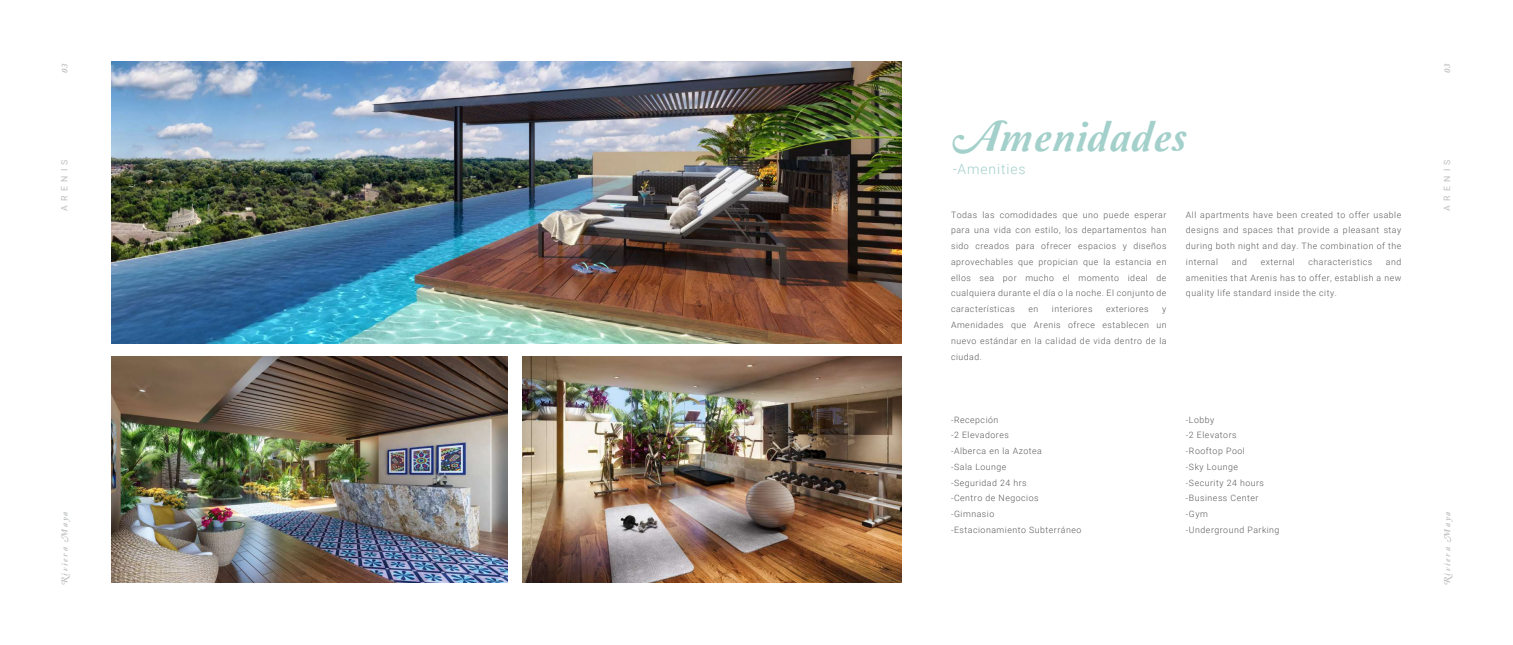
<style>
.page{position:relative;width:1513px;height:645px;background:#fff}
.page>*{position:absolute;margin:0;border:0;box-sizing:border-box;transform-origin:0 0}
.t1{font:44.71px "Amperzand";letter-spacing:.02em;color:#a3d0ca}
.t2{font:300 14px "Roboto";letter-spacing:.06em;color:#a3d0ca}
.t3{font:300 8.75px/15.8px "Roboto";letter-spacing:.06em;color:#58595b;text-align:justify}
.t4{font:8.75px "Amperzand";letter-spacing:.135em;color:#bcbec0}
.t5{font:8.75px "Roboto";letter-spacing:.48em;color:#bcbec0}
</style>
<div class="page">
<img style="left:111px;top:62px;width:790px;height:282px">
<img style="left:111px;top:356px;width:397px;height:227px">
<img style="left:522px;top:356px;width:379px;height:227px">
<p class="t4" style="left:60px;top:73px;width:11px;rotate:-90deg">03</p>
<p class="t5" style="left:58px;top:211px;width:52px;rotate:-90deg">ARENIS</p>
<p class="t4" style="left:60px;top:585px;width:75px;rotate:-90deg">Riviera Maya</p>
<h1 class="t1" style="left:953px;top:113px;width:235px">Amenidades</h1>
<h2 class="t2" style="left:953px;top:159px;width:74px">-Amenities</h2>
<p class="t3" style="left:951px;top:206px;width:217px">Todas las comodidades que uno puede esperar para una vida con estilo, los departamentos han sido creados para ofrecer espacios y diseños aprovechables que propician que la estancia en ellos sea por mucho el momento ideal de cualquiera durante el día o la noche. El conjunto de características</p>
<p class="t3" style="left:1186px;top:206px;width:217px">All apartments have been created to offer usable designs and spaces that provide a pleasant stay during both night and day. The combination of the internal</p>
<p class="t3" style="left:1186px;top:254px;width:217px;text-indent:200px">and amenities that Arenis has to offer, establish a new quality life standard inside the city.</p>
<p class="t3" style="left:1232px;top:254px;width:17px">and</p>
<p class="t3" style="left:1261px;top:254px;width:36px">external</p>
<p class="t3" style="left:1308px;top:254px;width:65px">characteristics</p>
<p class="t3" style="left:1028px;top:301px;width:11px">en</p>
<p class="t3" style="left:1052px;top:301px;width:42px">interiores</p>
<p class="t3" style="left:1106px;top:301px;width:44px">exteriores</p>
<p class="t3" style="left:951px;top:301px;width:217px;text-indent:211px">y Amenidades que Arenis ofrece establecen un nuevo estándar en la calidad de vida dentro de la ciudad.</p>
<p class="t3" style="left:951px;top:411px;width:132px;text-align:left">-Recepción<br>-2 Elevadores<br>-Alberca en la Azotea<br>-Sala Lounge<br>-Seguridad 24 hrs<br>-Centro de Negocios -Gimnasio<br>-Estacionamiento Subterráneo</p>
<p class="t3" style="left:1186px;top:411px;width:95px;text-align:left">-Lobby<br>-2 Elevators<br>-Rooftop Pool<br>-Sky Lounge<br>-Security 24 hours -Business Center -Gym<br>-Underground Parking</p>
<p class="t4" style="left:1443px;top:73px;width:11px;rotate:-90deg">03</p>
<p class="t5" style="left:1441px;top:211px;width:52px;rotate:-90deg">ARENIS</p>
<p class="t4" style="left:1443px;top:585px;width:75px;rotate:-90deg">Riviera Maya</p>
</div>
